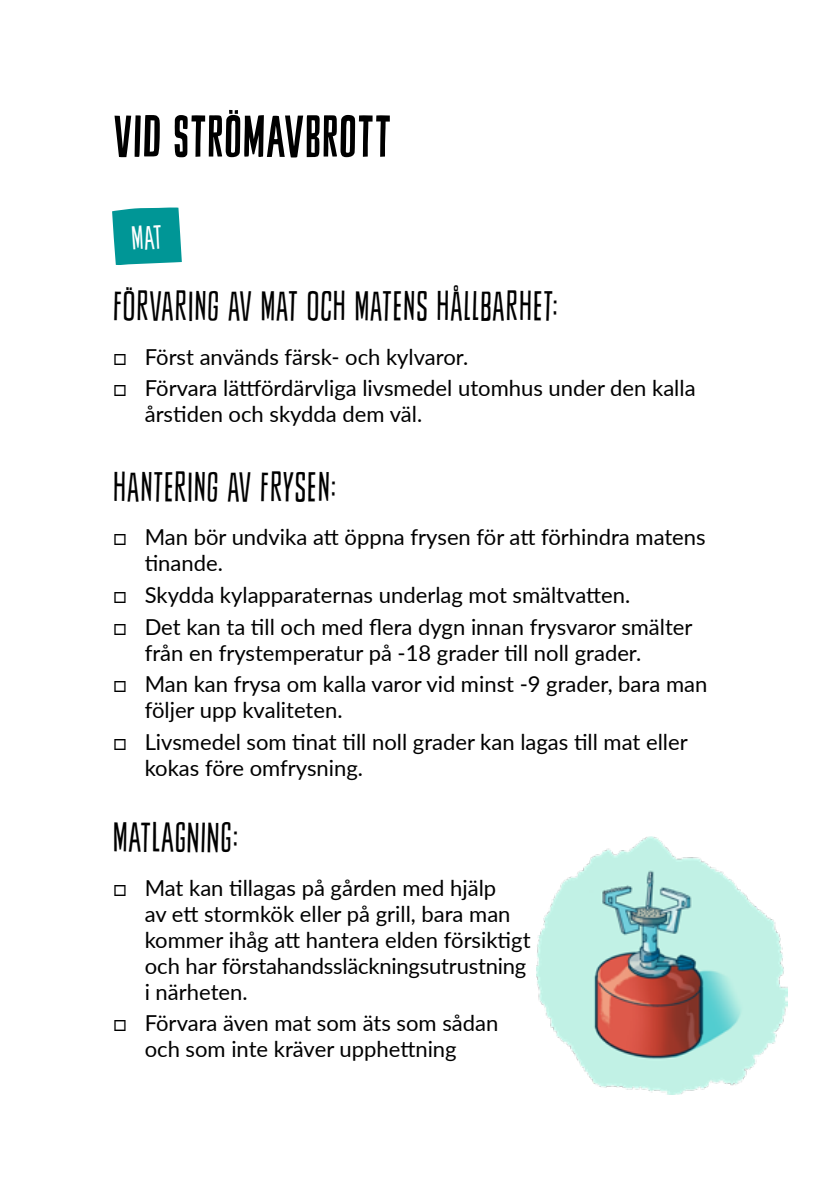
<style>
.page{position:relative;width:840px;height:1191px;background:#fff}
.page>*{position:absolute;margin:0;border:0;box-sizing:border-box;transform-origin:0 0}
.t1{font:54px "Sheldon";letter-spacing:.025em;color:#000}
.t2{font:40px "Sheldon Feather";letter-spacing:.03em;color:#000}
.t3{font:22px/26px "Lato";color:#000}
</style>
<div class="page">
<img style="left:536px;top:836px;width:250px;height:258px">
<svg style="left:112px;top:207px;width:70px;height:58px;background:#19a0a0"></svg>
<h1 class="t1" style="left:113px;top:104px;width:278px">VID STRÖMAVBROTT</h1>
<h2 class="t2" style="left:113px;top:285px;width:445px">FÖRVARING AV MAT OCH MATENS HÅLLBARHET:</h2>
<p class="t3" style="left:113px;top:343px;width:356px">□ Först används färsk- och kylvaror.</p>
<p class="t3" style="left:145px;top:374px;width:552px;text-indent:-31px">□ Förvara lättfördärvliga livsmedel utomhus under den kalla årstiden och skydda dem väl.</p>
<h2 class="t2" style="left:113px;top:466px;width:224px">HANTERING AV FRYSEN:</h2>
<p class="t3" style="left:145px;top:523px;width:562px;text-indent:-31px">□ Man bör undvika att öppna frysen för att förhindra matens tinande.</p>
<p class="t3" style="left:113px;top:581px;width:518px">□ Skydda kylapparaternas underlag mot smältvatten.</p>
<p class="t3" style="left:145px;top:613px;width:549px;text-indent:-31px">□ Det kan ta till och med flera dygn innan frysvaror smälter från en frystemperatur på -18 grader till noll grader.</p>
<p class="t3" style="left:145px;top:670px;width:564px;text-indent:-31px">□ Man kan frysa om kalla varor vid minst -9 grader, bara man följer upp kvaliteten.</p>
<p class="t3" style="left:145px;top:728px;width:544px;text-indent:-31px">□ Livsmedel som tinat till noll grader kan lagas till mat eller kokas före omfrysning.</p>
<h2 class="t2" style="left:113px;top:816px;width:126px">MATLAGNING:</h2>
<p class="t3" style="left:145px;top:873px;width:387px;text-indent:-31px">□ Mat kan tillagas på gården med hjälp<br>av ett stormkök eller på grill, bara man kommer ihåg att hantera elden försiktigt och har förstahandssläckningsutrustning i närheten.</p>
<p class="t3" style="left:113px;top:1009px;width:386px;text-align:center">□ Förvara även mat som äts som sådan och som inte kräver upphettning</p>
</div>
